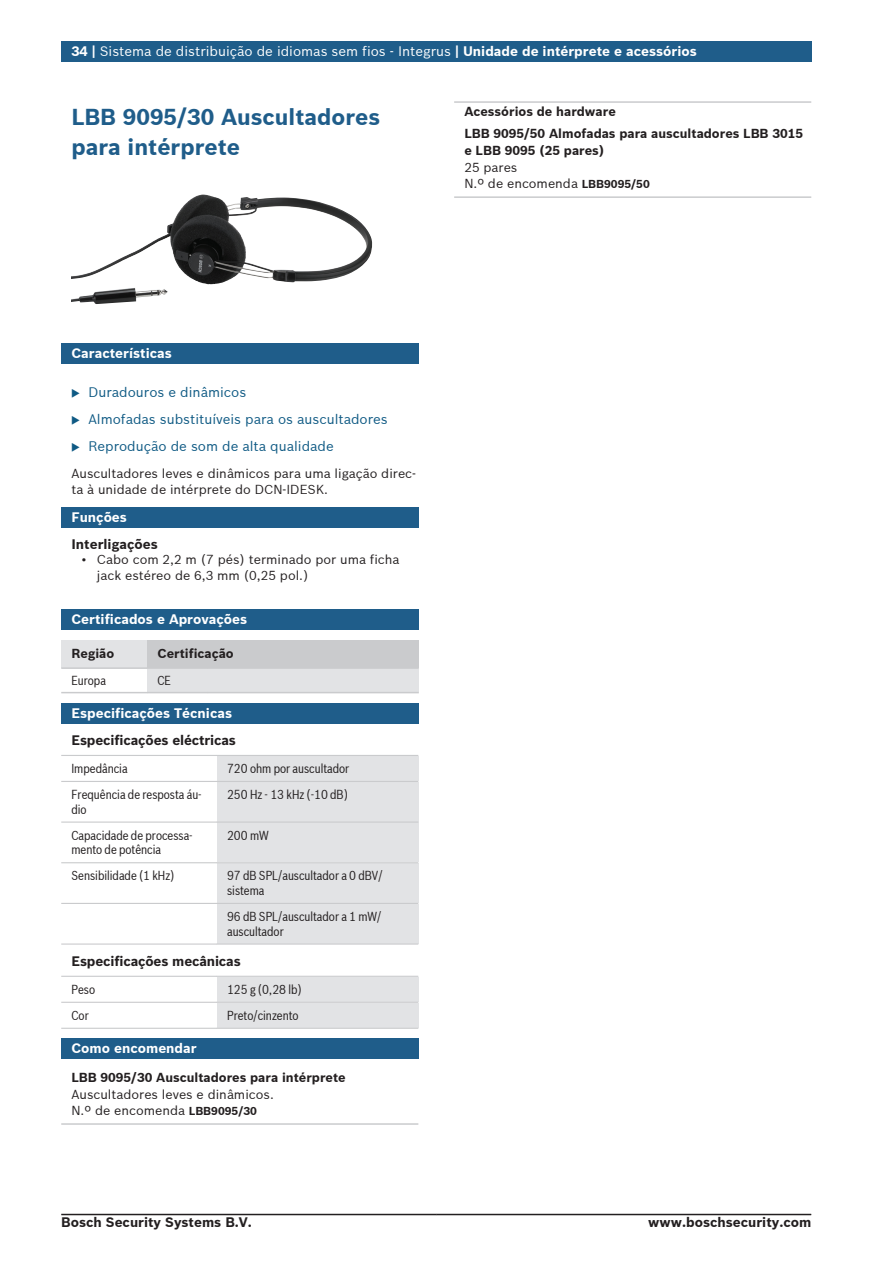
<style>
.page{position:relative;width:893px;height:1263px;background:#fff}
.page>*{position:absolute;margin:0;border:0;box-sizing:border-box;transform-origin:0 0}
.t1{font:700 22.5px/30.3px "Bosch Sans";color:#1f5d8a}
.t2{font:700 13.5px "Bosch Sans";color:#231f20}
.t3{font:13.5px "Bosch Sans";color:#0f5a84}
.t4{font:700 13.5px "Bosch Sans";color:#fff}
.t5{font:13.5px "Bosch Sans";color:#fff}
.t6{font:12.75px/14.7px "Bosch Sans Cond";color:#231f20}
.t7{font:12.75px/15.9px "Bosch Sans";color:#231f20}
.t8{font:700 12.75px/22.2px "Bosch Sans";color:#231f20}
.s1{font-weight:700}
.s2{font-weight:700;font-size:11.25px}
</style>
<div class="page">
<img style="left:71px;top:195px;width:130px;height:109px">
<div style="left:61px;top:343px;width:357px;height:20px;background:#1f5d8a"></div>
<div style="left:61px;top:507px;width:357px;height:21px;background:#1f5d8a"></div>
<div style="left:61px;top:609px;width:357px;height:21px;background:#1f5d8a"></div>
<div style="left:61px;top:640px;width:86px;height:27px;background:#e2e3e5"></div>
<div style="left:147px;top:640px;width:272px;height:27px;background:#cacbcd"></div>
<div style="left:147px;top:669px;width:61px;height:23px;background:#e2e3e5"></div>
<div style="left:208px;top:669px;width:211px;height:23px;background:#e2e3e5"></div>
<hr style="left:61px;top:667px;width:86px;height:2px;background:#cacbcd">
<hr style="left:61px;top:692px;width:86px;height:1px;background:#cacbcd">
<hr style="left:147px;top:667px;width:61px;height:2px;background:#cacbcd">
<hr style="left:147px;top:692px;width:61px;height:1px;background:#cacbcd">
<hr style="left:208px;top:667px;width:211px;height:2px;background:#cacbcd">
<hr style="left:208px;top:692px;width:211px;height:1px;background:#cacbcd">
<div style="left:61px;top:703px;width:357px;height:20px;background:#1f5d8a"></div>
<div style="left:217px;top:756px;width:201px;height:25px;background:#e2e3e5"></div>
<div style="left:217px;top:782px;width:201px;height:39px;background:#e2e3e5"></div>
<div style="left:217px;top:823px;width:201px;height:39px;background:#e2e3e5"></div>
<div style="left:217px;top:863px;width:201px;height:40px;background:#e2e3e5"></div>
<div style="left:217px;top:904px;width:201px;height:39px;background:#e2e3e5"></div>
<hr style="left:61px;top:755px;width:156px;height:1px;background:#cacbcd">
<hr style="left:61px;top:781px;width:156px;height:1px;background:#cacbcd">
<hr style="left:217px;top:755px;width:201px;height:1px;background:#cacbcd">
<hr style="left:217px;top:781px;width:201px;height:1px;background:#cacbcd">
<hr style="left:61px;top:821px;width:156px;height:2px;background:#cacbcd">
<hr style="left:217px;top:821px;width:201px;height:2px;background:#cacbcd">
<hr style="left:61px;top:862px;width:156px;height:1px;background:#cacbcd">
<hr style="left:217px;top:862px;width:201px;height:1px;background:#cacbcd">
<hr style="left:61px;top:903px;width:156px;height:1px;background:#cacbcd">
<hr style="left:217px;top:903px;width:201px;height:1px;background:#cacbcd">
<hr style="left:61px;top:943px;width:156px;height:2px;background:#cacbcd">
<hr style="left:217px;top:943px;width:201px;height:2px;background:#cacbcd">
<div style="left:217px;top:977px;width:201px;height:25px;background:#e2e3e5"></div>
<div style="left:217px;top:1003px;width:201px;height:25px;background:#e2e3e5"></div>
<hr style="left:61px;top:976px;width:156px;height:1px;background:#cacbcd">
<hr style="left:61px;top:1002px;width:156px;height:1px;background:#cacbcd">
<hr style="left:217px;top:976px;width:201px;height:1px;background:#cacbcd">
<hr style="left:217px;top:1002px;width:201px;height:1px;background:#cacbcd">
<hr style="left:61px;top:1028px;width:156px;height:1px;background:#cacbcd">
<hr style="left:217px;top:1028px;width:201px;height:1px;background:#cacbcd">
<div style="left:61px;top:1038px;width:357px;height:21px;background:#1f5d8a"></div>
<hr style="left:61px;top:1123px;width:357px;height:2px;background:#cacbcd">
<hr style="left:454px;top:101px;width:357px;height:2px;background:#cacbcd">
<hr style="left:454px;top:196px;width:357px;height:2px;background:#cacbcd">
<div style="left:61px;top:41px;width:750px;height:20px;background:#1f5d8a"></div>
<hr style="left:61px;top:1214px;width:375px;height:1px;background:#231f20">
<hr style="left:436px;top:1214px;width:375px;height:1px;background:#231f20">
<p class="t5" style="left:71px;top:43px;width:627px"><span class="s1">34 |</span> Sistema de distribuição de idiomas sem fios - Integrus <span class="s1">| Unidade de intérprete e acessórios</span></p>
<h1 class="t1" style="left:71px;top:102px;width:310px">LBB 9095/30 Auscultadores para intérprete</h1>
<p class="t8" style="left:464px;top:100px;width:340px">Acessórios de hardware<br>LBB 9095/50 Almofadas para auscultadores LBB 3015</p>
<p class="t8" style="left:464px;top:140px;width:141px">e LBB 9095 (25 pares)</p>
<p class="t7" style="left:464px;top:159px;width:187px">25 pares<br>N.º de encomenda <span class="s2">LBB9095/50</span></p>
<p class="t4" style="left:71px;top:345px;width:102px">Características</p>
<p class="t3" style="left:71px;top:384px;width:177px">◆ Duradouros e dinâmicos</p>
<p class="t3" style="left:71px;top:411px;width:318px">◆ Almofadas substituíveis para os auscultadores</p>
<p class="t3" style="left:71px;top:438px;width:264px">◆ Reprodução de som de alta qualidade</p>
<p class="t7" style="left:71px;top:465px;width:346px">Auscultadores leves e dinâmicos para uma ligação direc&shy;ta à unidade de intérprete do DCN-IDESK.</p>
<p class="t4" style="left:71px;top:509px;width:57px">Funções</p>
<p class="t2" style="left:71px;top:536px;width:88px">Interligações</p>
<p class="t7" style="left:97px;top:551px;width:304px;text-indent:-15px">• Cabo com 2,2 m (7 pés) terminado por uma ficha jack estéreo de 6,3 mm (0,25 pol.)</p>
<p class="t4" style="left:71px;top:611px;width:177px">Certificados e Aprovações</p>
<p class="t8" style="left:71px;top:643px;width:44px">Região</p>
<p class="t8" style="left:157px;top:643px;width:78px">Certificação</p>
<p class="t6" style="left:71px;top:673px;width:36px">Europa</p>
<p class="t6" style="left:157px;top:673px;width:15px">CE</p>
<p class="t4" style="left:71px;top:705px;width:162px">Especificações Técnicas</p>
<p class="t2" style="left:71px;top:730px;width:166px">Especificações eléctricas</p>
<p class="t6" style="left:71px;top:761px;width:58px">Impedância</p>
<p class="t6" style="left:227px;top:761px;width:124px">720 ohm por auscultador</p>
<p class="t6" style="left:71px;top:787px;width:132px">Frequência de resposta áu&shy;dio</p>
<p class="t6" style="left:227px;top:787px;width:123px">250 Hz - 13 kHz (-10 dB)</p>
<p class="t6" style="left:71px;top:828px;width:123px">Capacidade de processa&shy;mento de potência</p>
<p class="t6" style="left:227px;top:828px;width:43px">200 mW</p>
<p class="t6" style="left:71px;top:868px;width:105px">Sensibilidade (1 kHz)</p>
<p class="t6" style="left:227px;top:868px;width:157px">97 dB SPL/auscultador a 0 dBV/ sistema</p>
<p class="t6" style="left:227px;top:909px;width:156px">96 dB SPL/auscultador a 1 mW/ auscultador</p>
<p class="t2" style="left:71px;top:951px;width:171px">Especificações mecânicas</p>
<p class="t6" style="left:71px;top:982px;width:25px">Peso</p>
<p class="t6" style="left:227px;top:982px;width:77px">125 g (0,28 lb)</p>
<p class="t6" style="left:71px;top:1008px;width:19px">Cor</p>
<p class="t6" style="left:227px;top:1008px;width:73px">Preto/cinzento</p>
<p class="t4" style="left:71px;top:1040px;width:127px">Como encomendar</p>
<p class="t8" style="left:71px;top:1066px;width:276px">LBB 9095/30 Auscultadores para intérprete</p>
<p class="t7" style="left:71px;top:1086px;width:204px">Auscultadores leves e dinâmicos.<br>N.º de encomenda <span class="s2">LBB9095/30</span></p>
<p class="t2" style="left:61px;top:1213px;width:192px">Bosch Security Systems B.V.</p>
<p class="t2" style="left:648px;top:1213px;width:165px">www.boschsecurity.com</p>
</div>
